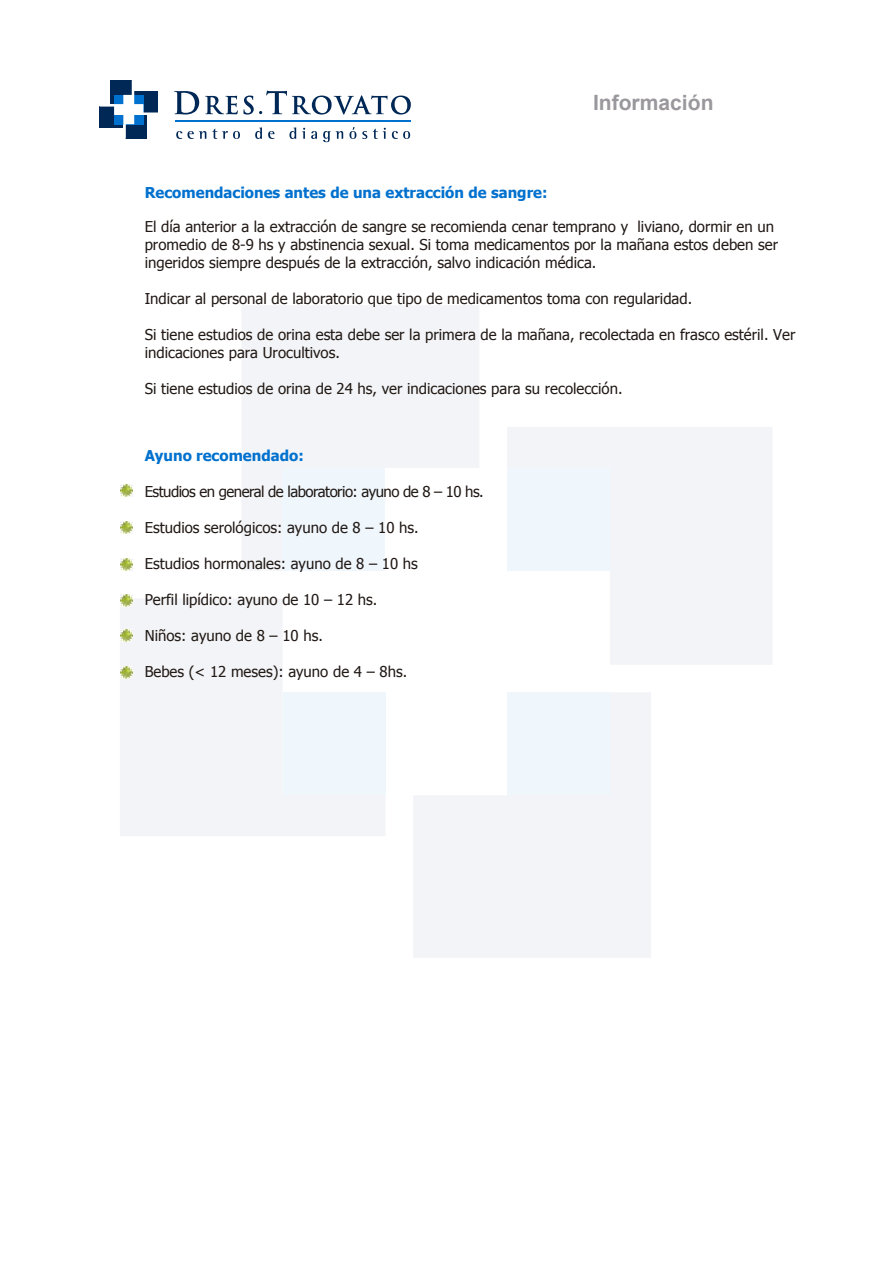
<style>
.page{position:relative;width:893px;height:1263px;background:#fff}
.page>*{position:absolute;margin:0;border:0;box-sizing:border-box;transform-origin:0 0}
.t1{font:700 21px "Arial";color:#9a989d}
.t2{font:15px/18px "Tahoma";color:#211915}
.t3{font:700 15px "Tahoma";color:#0071ce}
.t4{font:15px "Tahoma";letter-spacing:-.035em;color:#211915}
</style>
<div class="page">
<svg style="left:120px;top:599px;width:265px;height:237px;fill:#f3f4f7"></svg>
<svg style="left:242px;top:306px;width:237px;height:265px;fill:#f3f4f7"></svg>
<svg style="left:413px;top:693px;width:238px;height:264px;fill:#f3f4f7"></svg>
<svg style="left:507px;top:427px;width:265px;height:237px;fill:#f3f4f7"></svg>
<div style="left:283px;top:692px;width:102px;height:103px;background:#eff6fc"></div>
<div style="left:283px;top:468px;width:102px;height:103px;background:#eff6fc"></div>
<div style="left:507px;top:692px;width:103px;height:103px;background:#eff6fc"></div>
<div style="left:507px;top:468px;width:103px;height:103px;background:#eff6fc"></div>
<svg style="left:120px;top:484px;width:13px;height:12px"></svg>
<svg style="left:120px;top:522px;width:13px;height:12px"></svg>
<svg style="left:120px;top:558px;width:13px;height:12px"></svg>
<svg style="left:120px;top:595px;width:13px;height:12px"></svg>
<svg style="left:120px;top:629px;width:13px;height:12px"></svg>
<svg style="left:120px;top:667px;width:13px;height:12px"></svg>
<svg style="left:176px;top:131px;width:30px;height:8px"></svg>
<svg style="left:212px;top:128px;width:28px;height:11px"></svg>
<svg style="left:255px;top:127px;width:7px;height:12px"></svg>
<svg style="left:268px;top:131px;width:7px;height:8px"></svg>
<svg style="left:289px;top:127px;width:7px;height:12px"></svg>
<svg style="left:302px;top:128px;width:3px;height:11px"></svg>
<svg style="left:311px;top:131px;width:6px;height:8px"></svg>
<svg style="left:323px;top:131px;width:20px;height:11px"></svg>
<svg style="left:349px;top:127px;width:7px;height:12px"></svg>
<svg style="left:362px;top:131px;width:5px;height:8px"></svg>
<svg style="left:373px;top:128px;width:13px;height:11px"></svg>
<svg style="left:392px;top:131px;width:18px;height:8px"></svg>
<hr style="left:175px;top:120px;width:235px;height:2px;background:#0071ce">
<svg style="left:100px;top:80px;width:58px;height:59px"></svg>
<svg style="left:174px;top:91px;width:237px;height:24px"></svg>
<p class="t3" style="left:145px;top:182px;width:404px">Recomendaciones antes de una extracción de sangre:</p>
<h1 class="t1" style="left:593px;top:88px;width:122px">Información</h1>
<p class="t2" style="left:145px;top:217px;width:635px">El día anterior a la extracción de sangre se recomienda cenar temprano y liviano, dormir en un promedio de 8-9 hs y abstinencia sexual. Si toma medicamentos por la mañana estos deben ser ingeridos siempre después de la extracción, salvo indicación médica.</p>
<p class="t2" style="left:145px;top:289px;width:549px">Indicar al personal de laboratorio que tipo de medicamentos toma con regularidad.</p>
<p class="t2" style="left:145px;top:325px;width:652px">Si tiene estudios de orina esta debe ser la primera de la mañana, recolectada en frasco estéril. Ver indicaciones para Urocultivos.</p>
<p class="t2" style="left:145px;top:379px;width:479px">Si tiene estudios de orina de 24 hs, ver indicaciones para su recolección.</p>
<p class="t3" style="left:145px;top:445px;width:161px">Ayuno recomendado:</p>
<p class="t4" style="left:145px;top:481px;width:341px">Estudios en general de laboratorio: ayuno de 8 – 10 hs.</p>
<p class="t2" style="left:145px;top:518px;width:276px">Estudios serológicos: ayuno de 8 – 10 hs.</p>
<p class="t2" style="left:145px;top:553px;width:275px">Estudios hormonales: ayuno de 8 – 10 hs</p>
<p class="t2" style="left:145px;top:590px;width:234px">Perfil lipídico: ayuno de 10 – 12 hs.</p>
<p class="t2" style="left:145px;top:626px;width:180px">Niños: ayuno de 8 – 10 hs.</p>
<p class="t2" style="left:145px;top:662px;width:264px">Bebes (&lt; 12 meses): ayuno de 4 – 8hs.</p>
</div>
